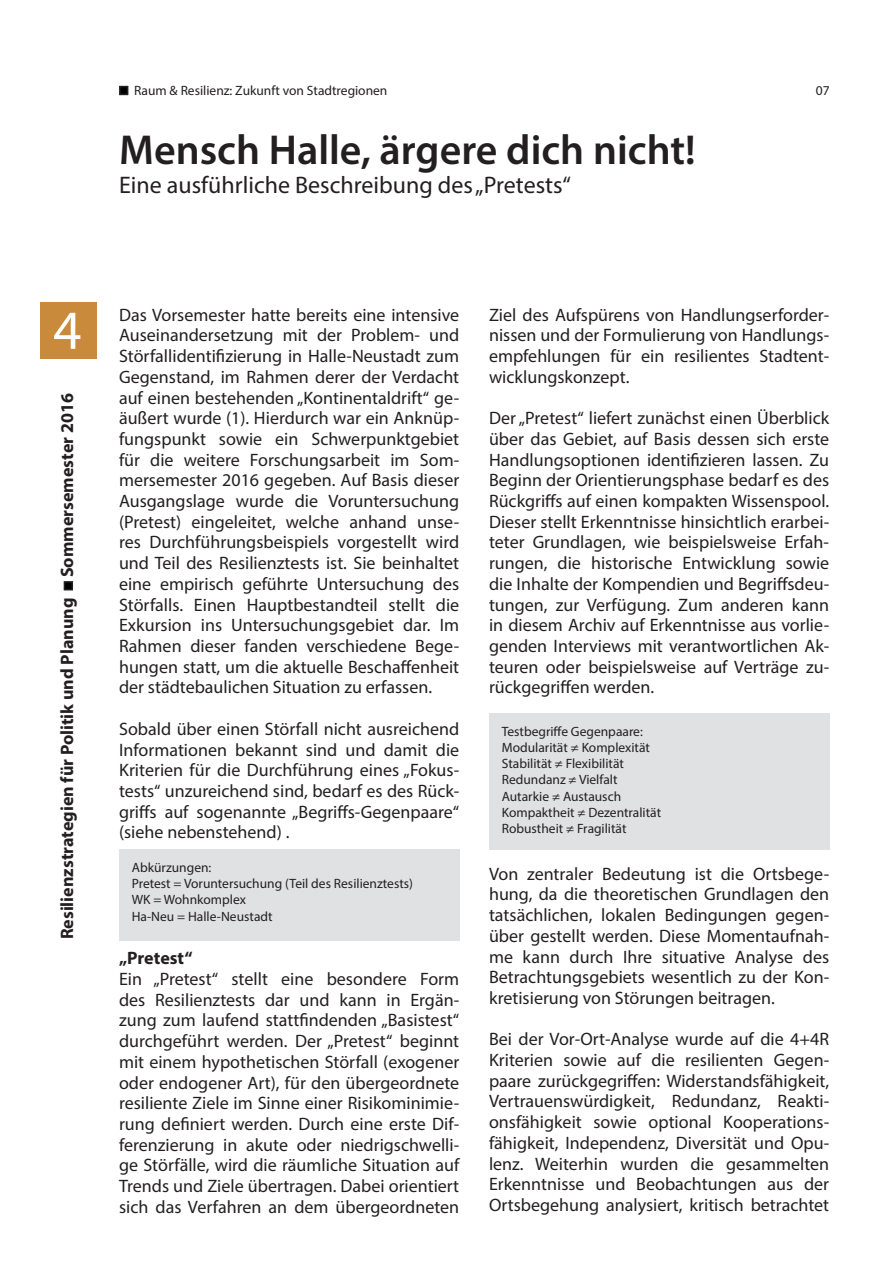
<style>
.page{position:relative;width:893px;height:1263px;background:#fff}
.page>*{position:absolute;margin:0;border:0;box-sizing:border-box;transform-origin:0 0}
.t1{font:55.5px "Myriad Pro";color:#fff}
.Große_Überschrift{font:600 42px "Myriad Pro";color:#231f20}
.Unterüberschrift{font:24px "Myriad Pro";color:#231f20}
.Fließtext{font:18px/20.7px "Myriad Pro";color:#231f20;text-align:justify}
.Zwischenüberschrift{font:700 18px "Myriad Pro";color:#231f20}
.kleine_Infoboxen{font:13.5px "Myriad Pro";color:#231f20}
.Kopfzeile{font:13.5px "Myriad Pro";color:#231f20}
.Bildunterschrift{font:13.5px "Myriad Pro";color:#231f20}
.Fließtext-2{font:13.5px "Myriad Pro";color:#231f20}
</style>
<div class="page">
<div style="left:40px;top:303px;width:57px;height:56px;background:#c98a3b"></div>
<div style="left:120px;top:87px;width:8px;height:7px;background:#000"></div>
<div style="left:119px;top:86px;width:9px;height:9px;border:2px solid #231f20"></div>
<div style="left:64px;top:582px;width:8px;height:8px;background:#000"></div>
<div style="left:64px;top:581px;width:9px;height:9px;border:2px solid #231f20"></div>
<div style="left:119px;top:849px;width:340px;height:91px;background:#e0e1e3"></div>
<div style="left:489px;top:713px;width:340px;height:136px;background:#e0e1e3"></div>
<p class="Kopfzeile" style="left:134px;top:82px;width:255px">Raum &amp; Resilienz: Zukunft von Stadtregionen</p>
<p class="Große_Überschrift" style="left:119px;top:124px;width:578px">Mensch Halle, ärgere dich nicht!</p>
<p class="Unterüberschrift" style="left:119px;top:170px;width:454px">Eine ausführliche Beschreibung des „Pretests“</p>
<p class="Bildunterschrift" style="left:816px;top:82px;width:15px">07</p>
<p class="Fließtext-2" style="left:822px;top:82px;width:8px">1</p>
<h1 class="t1" style="left:53px;top:296px;width:30px">4</h1>
<p class="Zwischenüberschrift" style="left:55px;top:939px;width:548px;rotate:-90deg">Resilienzstrategien für Politik und Planung Sommersemester 2016</p>
<p class="Fließtext" style="left:119px;top:304px;width:342px">Das Vorsemester hatte bereits eine intensive Auseinandersetzung mit der Problem- und Störfallidentifizierung in Halle-Neustadt zum Gegenstand, im Rahmen derer der Verdacht auf einen bestehenden „Kontinentaldrift“ ge&shy;äußert wurde (1). Hierdurch war ein Anknüp&shy;fungspunkt sowie ein Schwerpunktgebiet für die weitere Forschungsarbeit im Som&shy;mersemester 2016 gegeben. Auf Basis dieser Ausgangslage wurde die Voruntersuchung (Pretest) eingeleitet, welche anhand unse&shy;res Durchführungsbeispiels vorgestellt wird und Teil des Resilienztests ist. Sie beinhaltet eine empirisch geführte Untersuchung des Störfalls. Einen Hauptbestandteil stellt die Exkursion ins Untersuchungsgebiet dar. Im Rahmen dieser fanden verschiedene Bege&shy;hungen statt, um die aktuelle Beschaffenheit der städtebaulichen Situation zu erfassen.</p>
<p class="Fließtext" style="left:119px;top:718px;width:342px">Sobald über einen Störfall nicht ausreichend Informationen bekannt sind und damit die Kriterien für die Durchführung eines „Fokus&shy;tests“ unzureichend sind, bedarf es des Rück&shy;griffs auf sogenannte „Begriffs-Gegenpaare“ (siehe nebenstehend) .</p>
<p class="kleine_Infoboxen" style="left:132px;top:859px;width:81px">Abkürzungen:</p>
<p class="kleine_Infoboxen" style="left:132px;top:875px;width:283px">Pretest = Voruntersuchung (Teil des Resilienztests)</p>
<p class="kleine_Infoboxen" style="left:132px;top:891px;width:116px">WK = Wohnkomplex</p>
<p class="kleine_Infoboxen" style="left:132px;top:908px;width:142px">Ha-Neu = Halle-Neustadt</p>
<p class="Zwischenüberschrift" style="left:119px;top:946px;width:75px">„Pretest“</p>
<p class="Fließtext" style="left:119px;top:968px;width:342px">Ein „Pretest“ stellt eine besondere Form des Resilienztests dar und kann in Ergän&shy;zung zum laufend stattfindenden „Basistest“ durchgeführt werden. Der „Pretest“ beginnt mit einem hypothetischen Störfall (exogener oder endogener Art), für den übergeordnete resiliente Ziele im Sinne einer Risikominimie&shy;rung definiert werden. Durch eine erste Dif&shy;ferenzierung in akute oder niedrigschwelli&shy;ge Störfälle, wird die räumliche Situation auf Trends und Ziele übertragen. Dabei orientiert sich das Verfahren an dem übergeordneten</p>
<p class="Fließtext" style="left:489px;top:304px;width:342px">Ziel des Aufspürens von Handlungserforder&shy;nissen und der Formulierung von Handlungs&shy;empfehlungen für ein resilientes Stadtent&shy;wicklungskonzept.</p>
<p class="Fließtext" style="left:489px;top:408px;width:342px">Der „Pretest“ liefert zunächst einen Überblick über das Gebiet, auf Basis dessen sich erste Handlungsoptionen identifizieren lassen. Zu Beginn der Orientierungsphase bedarf es des Rückgriffs auf einen kompakten Wissenspool.<br>Dieser stellt Erkenntnisse hinsichtlich erarbei&shy;teter Grundlagen, wie beispielsweise Erfah&shy;rungen, die historische Entwicklung sowie die Inhalte der Kompendien und Begriffsdeu&shy;tungen, zur Verfügung. Zum anderen kann in diesem Archiv auf Erkenntnisse aus vorlie&shy;genden Interviews mit verantwortlichen Ak&shy;teuren oder beispielsweise auf Verträge zu&shy;rückgegriffen werden.</p>
<p class="kleine_Infoboxen" style="left:502px;top:723px;width:143px">Testbegriffe Gegenpaare:</p>
<p class="kleine_Infoboxen" style="left:502px;top:739px;width:150px">Modularität ≠ Komplexität</p>
<p class="kleine_Infoboxen" style="left:502px;top:755px;width:124px">Stabilität ≠ Flexibilität</p>
<p class="kleine_Infoboxen" style="left:502px;top:772px;width:117px">Redundanz ≠ Vielfalt</p>
<p class="kleine_Infoboxen" style="left:502px;top:788px;width:121px">Autarkie ≠ Austausch</p>
<p class="kleine_Infoboxen" style="left:502px;top:804px;width:161px">Kompaktheit ≠ Dezentralität</p>
<p class="kleine_Infoboxen" style="left:502px;top:820px;width:126px">Robustheit ≠ Fragilität</p>
<p class="Fließtext" style="left:489px;top:863px;width:342px">Von zentraler Bedeutung ist die Ortsbege&shy;hung, da die theoretischen Grundlagen den tatsächlichen, lokalen Bedingungen gegen&shy;über gestellt werden. Diese Momentaufnah&shy;me kann durch Ihre situative Analyse des Betrachtungsgebiets wesentlich zu der Kon&shy;kretisierung von Störungen beitragen.</p>
<p class="Fließtext" style="left:489px;top:1029px;width:342px">Bei der Vor-Ort-Analyse wurde auf die 4+4R Kriterien sowie auf die resilienten Gegen&shy;paare zurückgegriffen: Widerstandsfähigkeit, Vertrauenswürdigkeit, Redundanz, Reakti&shy;onsfähigkeit sowie optional Kooperations&shy;fähigkeit, Independenz, Diversität und Opu&shy;lenz. Weiterhin wurden die gesammelten Erkenntnisse und Beobachtungen aus der Ortsbegehung analysiert, kritisch betrachtet</p>
</div>
